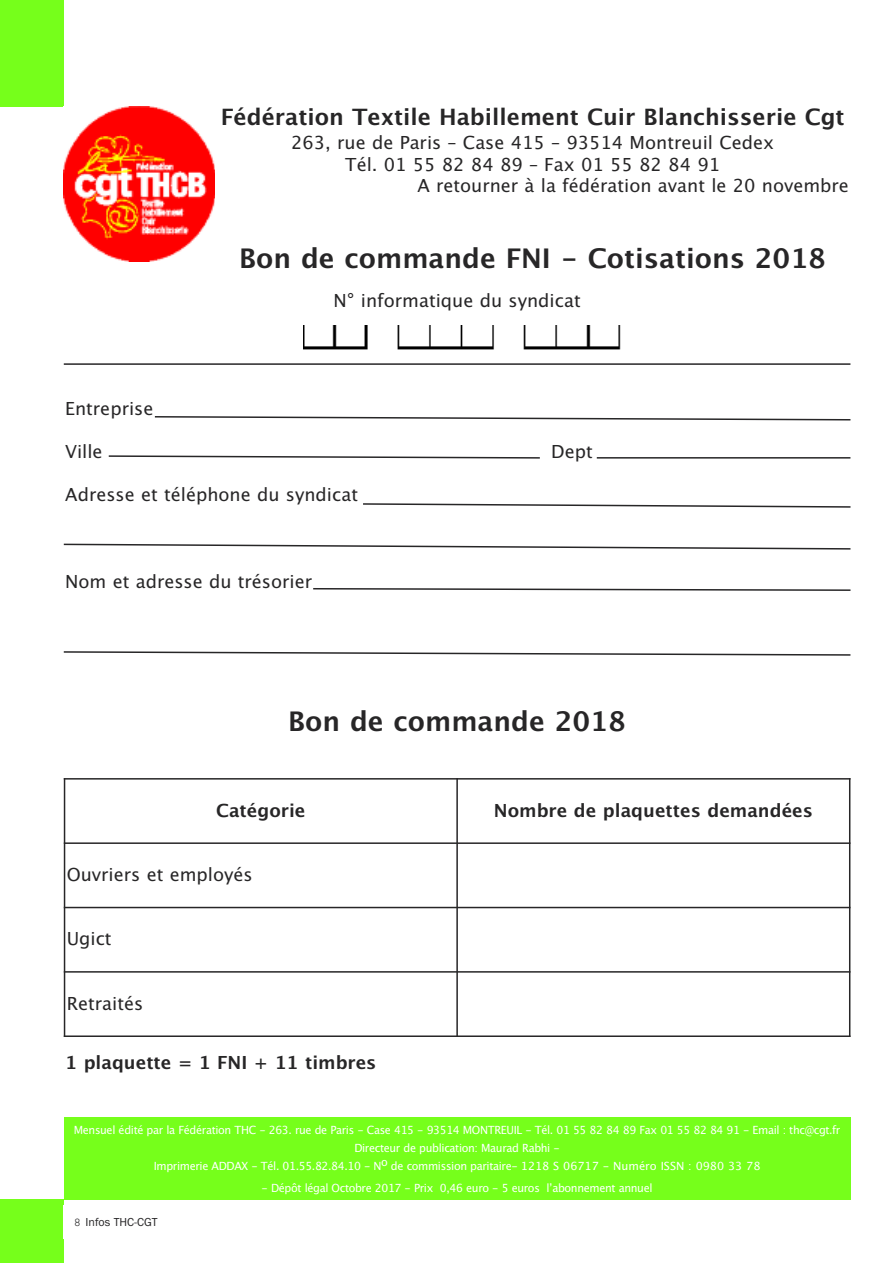
<style>
.page{position:relative;width:893px;height:1263px;background:#fff}
.page>*{position:absolute;margin:0;border:0;box-sizing:border-box;transform-origin:0 0}
.t1{font:700 27px "Lucida Grande";color:#272627}
.t2{font:700 22.5px "Lucida Grande";color:#272627}
.t3{font:18px "Lucida Grande";color:#272627}
.t4{font:700 18px "Lucida Grande";color:#272627}
.t5{font:12px "Franklin Gothic";color:#272627}
.t6{font:11.25px/18px "Lucida Grande";letter-spacing:-.03em;color:#fff;text-align:center}
.s1{font-family:"Courier"}
</style>
<div class="page">
<div style="left:0;top:1199px;width:64px;height:64px;background:#76ff1b"></div>
<div style="left:0;top:0;width:64px;height:106px;background:#76ff1b"></div>
<div style="left:64px;top:1117px;width:786px;height:82px;background:#76ff1b"></div>
<img style="left:64px;top:106px;width:151px;height:156px">
<img style="left:303px;top:325px;width:318px;height:25px">
<hr style="left:64px;top:363px;width:786px;height:2px;background:#272627">
<svg style="left:154px;top:416px;width:697px;height:5px"></svg>
<svg style="left:108px;top:455px;width:432px;height:4px"></svg>
<hr style="left:597px;top:457px;width:253px;height:2px;background:#272627">
<svg style="left:363px;top:503px;width:488px;height:5px"></svg>
<svg style="left:63px;top:543px;width:788px;height:7px"></svg>
<svg style="left:313px;top:588px;width:538px;height:3px"></svg>
<svg style="left:63px;top:651px;width:788px;height:5px"></svg>
<hr style="left:64px;top:778px;width:1px;height:259px;background:#272627">
<hr style="left:456px;top:778px;width:2px;height:259px;background:#272627">
<hr style="left:849px;top:778px;width:1px;height:259px;background:#272627">
<hr style="left:64px;top:778px;width:786px;height:1px;background:#272627">
<hr style="left:64px;top:842px;width:786px;height:2px;background:#272627">
<hr style="left:64px;top:907px;width:786px;height:1px;background:#272627">
<hr style="left:64px;top:971px;width:786px;height:2px;background:#272627">
<hr style="left:64px;top:1035px;width:786px;height:2px;background:#272627">
<h2 class="t2" style="left:221px;top:104px;width:625px">Fédération Textile Habillement Cuir Blanchisserie Cgt</h2>
<h3 class="t3" style="left:291px;top:132px;width:485px">263, rue de Paris – Case 415 – 93514 Montreuil Cedex</h3>
<h3 class="t3" style="left:345px;top:154px;width:376px">Tél. 01 55 82 84 89 – Fax 01 55 82 84 91</h3>
<h3 class="t3" style="left:417px;top:175px;width:433px">A retourner à la fédération avant le 20 novembre</h3>
<h1 class="t1" style="left:239px;top:243px;width:588px">Bon de commande FNI - Cotisations 2018</h1>
<h3 class="t3" style="left:333px;top:290px;width:249px">N° informatique du syndicat</h3>
<h3 class="t3" style="left:65px;top:398px;width:90px">Entreprise</h3>
<h3 class="t3" style="left:65px;top:441px;width:39px">Ville</h3>
<h3 class="t3" style="left:551px;top:441px;width:43px">Dept</h3>
<h3 class="t3" style="left:65px;top:484px;width:294px">Adresse et téléphone du syndicat</h3>
<h3 class="t3" style="left:65px;top:571px;width:248px">Nom et adresse du trésorier</h3>
<h1 class="t1" style="left:288px;top:706px;width:339px">Bon de commande 2018</h1>
<h3 class="t4" style="left:216px;top:800px;width:91px">Catégorie</h3>
<h3 class="t4" style="left:494px;top:800px;width:320px">Nombre de plaquettes demandées</h3>
<h3 class="t3" style="left:67px;top:864px;width:187px">Ouvriers et employés</h3>
<h3 class="t3" style="left:67px;top:929px;width:46px">Ugict</h3>
<h3 class="t3" style="left:67px;top:993px;width:78px">Retraités</h3>
<h3 class="t4" style="left:65px;top:1052px;width:313px">1 plaquette = 1 FNI + 11 timbres</h3>
<p class="t6" style="left:74px;top:1121px;width:768px">Mensuel édité par la Fédération THC - 263. rue de Paris - Case 415 - 93514 MONTREUIL - Tél. 01 55 82 84 89 Fax 01 55 82 84 91 - Email : thc@cgt.fr<br>Directeur de publication: Maurad Rabhi -<br>Imprimerie ADDAX - Tél. 01.55.82.84.10 - No de commission paritaire- 1218 S 06717 - Numéro ISSN : 0980 33 78</p>
<p class="t6" style="left:262px;top:1179px;width:392px">- Dépôt légal Octobre 2017 - Prix 0,46 euro - 5 euros l’abonnement annuel</p>
<p class="t5" style="left:74px;top:1215px;width:85px"><span class="s1">8</span> Infos THC-CGT</p>
</div>
